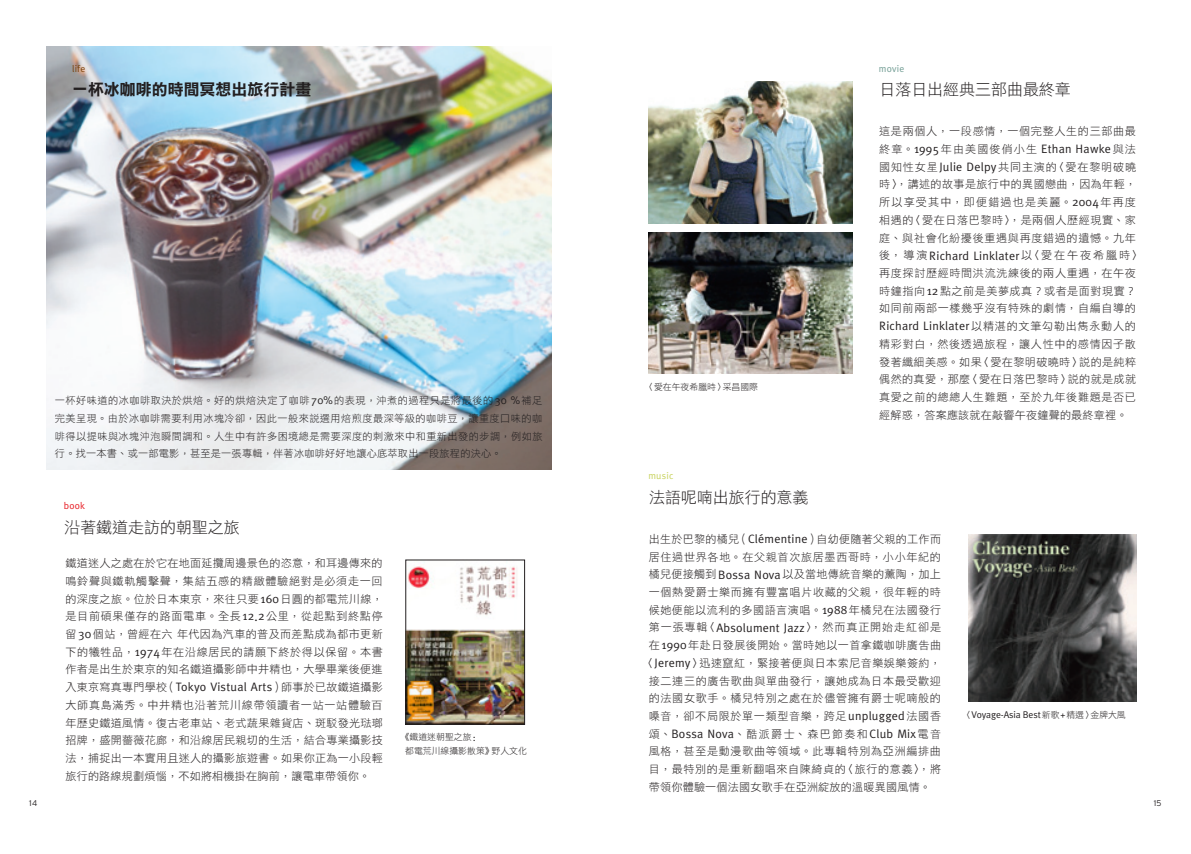
<style>
.page{position:relative;width:1191px;height:854px;background:#fff}
.page>*{position:absolute;margin:0;border:0;box-sizing:border-box;transform-origin:0 0}
.P3___20Q{font:16px "DF Li Hei Std W3";color:#231f20}
.P3___20Q-2{font:16px "DF Li Hei Std W7";color:#231f20}
.t1{font:12.12px "Meta Plus Normal";letter-spacing:.02em;color:#231f20}
.t2{font:11.12px/17.8px "DF Li Hei Std W3";letter-spacing:.05em;color:#231f20;text-align:justify}
.t3{font:10.12px/17.8px "DF Li Hei Std W3";letter-spacing:.02em;color:#231f20;text-align:justify}
.t4{font:9.75px "Meta Plus Normal";letter-spacing:-.01em;color:#231f20}
.t5{font:9.75px "Meta Plus Normal";color:#c7d25b}
.t6{font:9.75px "Meta Plus Normal";color:#729d94}
.t7{font:9.75px "Meta Plus Normal";color:#e71b22}
.t8{font:9.75px "Meta Plus Normal";color:#79430f}
.t9{font:8.88px "DF Li Hei Std W3";color:#231f20}
.t10{font:300 8.25px "Interstate";color:#231f20}
.s1{font-family:"Meta Plus Normal";font-size:11.25px}
.s2{font-family:"Meta Plus Normal";font-size:12.12px}
.s3{font-family:"Meta Plus Normal";font-size:9.75px}
.s4{font-family:"DF Li Hei Std W3";font-size:11.12px}
.s5{font-family:"DF Li Hei Std W3";font-size:8.88px}
</style>
<div class="page">
<img style="left:46px;top:46px;width:505px;height:423px">
<img style="left:408px;top:562px;width:115px;height:160px">
<div style="left:406px;top:560px;width:119px;height:164px;border:1px solid #231f20"></div>
<img style="left:648px;top:81px;width:204px;height:142px">
<img style="left:648px;top:232px;width:204px;height:142px">
<img style="left:968px;top:534px;width:168px;height:168px">
<p class="t8" style="left:72px;top:63px;width:15px">life</p>
<p class="P3___20Q-2" style="left:72px;top:81px;width:241px">一杯冰咖啡的時間冥想出旅行計畫</p>
<p class="t3" style="left:55px;top:391px;width:489px">一杯好味道的冰咖啡取決於烘焙。好的烘焙決定了咖啡<span class="s1">70%</span>的表現，沖煮的過程只是將最後的<span class="s1">30 %</span>補足完美呈現。由於冰咖啡需要利用冰塊冷卻，因此一般來說選用焙煎度最深等級的咖啡豆，讓重度口味的咖啡得以提味與冰塊沖泡瞬間調和。人生中有許多困境總是需要深度的刺激來中和重新出發的步調，例如旅行。找一本書、或一部電影，甚至是一張專輯，伴著冰咖啡好好地讓心底萃取出一段旅程的決心。</p>
<p class="t7" style="left:64px;top:500px;width:23px">book</p>
<p class="P3___20Q" style="left:64px;top:518px;width:177px">沿著鐵道走訪的朝聖之旅</p>
<p class="t2" style="left:65px;top:554px;width:319px">鐵道迷人之處在於它在地面延攬周邊景色的恣意，和耳邊傳來的鳴鈴聲與鐵軌觸擊聲，集結五感的精緻體驗絕對是必須走一回的深度之旅。位於日本東京，來往只要<span class="s2">160</span>日圓的都電荒川線，是目前碩果僅存的路面電車。全長<span class="s2">12.2</span>公里，從起點到終點停留<span class="s2">30</span>個站，曾經在六年代因為汽車的普及而差點成為都市更新下的犧牲品，<span class="s2">1974</span>年在沿線居民的請願下終於得以保留。本書作者是出生於東京的知名鐵道攝影師中井精也，大學畢業後便進入東京寫真專門學校（<span class="s2">Tokyo Vistual Arts</span>）師事於已故鐵道攝影大師真島滿秀。中井精也沿著荒川線帶領讀者一站一站體驗百年歷史鐵道風情。復古老車站、老式蔬果雜貨店、斑駁發光琺瑯招牌，盛開薔薇花廊，和沿線居民親切的生活，結合專業攝影技法，捕捉出一本實用且迷人的攝影旅遊書。如果你正為一小段輕旅行的路線規劃煩惱，不如將相機掛在胸前，讓電車帶領你。</p>
<p class="t9" style="left:401px;top:732px;width:76px">《鐵道迷朝聖之旅<span class="s3">:</span></p>
<p class="t9" style="left:405px;top:746px;width:123px">都電荒川線攝影散策》野人文化</p>
<p class="t6" style="left:879px;top:63px;width:27px">movie</p>
<p class="t9" style="left:645px;top:382px;width:114px">〈愛在午夜希臘時〉采昌國際</p>
<p class="t5" style="left:648px;top:470px;width:26px">music</p>
<p class="P3___20Q" style="left:649px;top:488px;width:161px">法語呢喃出旅行的意義</p>
<p class="P3___20Q" style="left:879px;top:81px;width:193px">日落日出經典三部曲最終章</p>
<p class="t2" style="left:879px;top:122px;width:258px">這是兩個人，一段感情，一個完整人生的三部曲最</p>
<p class="t1" style="left:879px;top:142px;width:258px"><span class="s4">終章。</span>1995<span class="s4">年由美國俊俏小生</span> Ethan Hawke<span class="s4">與法</span></p>
<p class="t2" style="left:879px;top:158px;width:258px">國知性女星<span class="s2">Julie Delpy</span>共同主演的〈愛在黎明破曉時〉，講述的故事是旅行中的異國戀曲，因為年輕，所以享受其中，即便錯過也是美麗。<span class="s2">2004</span>年再度相遇的〈愛在日落巴黎時〉，是兩個人歷經現實、家庭、與社會化紛擾後重遇與再度錯過的遺憾。九年</p>
<p class="t1" style="left:879px;top:248px;width:264px"><span class="s4">後，導演</span>Richard Linklater<span class="s4">以〈愛在午夜希臘時〉</span></p>
<p class="t2" style="left:879px;top:264px;width:258px">再度探討歷經時間洪流洗練後的兩人重遇，在午夜時鐘指向<span class="s2">12</span>點之前是美夢成真？或者是面對現實？如同前兩部一樣幾乎沒有特殊的劇情，自編自導的</p>
<p class="t1" style="left:879px;top:319px;width:258px">Richard Linklater<span class="s4">以精湛的文筆勾勒出雋永動人的</span></p>
<p class="t2" style="left:879px;top:335px;width:258px">精彩對白，然後透過旅程，讓人性中的感情因子散發著纖細美感。如果〈愛在黎明破曉時〉說的是純粹偶然的真愛，那麼〈愛在日落巴黎時〉說的就是成就真愛之前的總總人生難題，至於九年後難題是否已經解惑，答案應該就在敲響午夜鐘聲的最終章裡。</p>
<p class="t2" style="left:643px;top:530px;width:299px;text-align:center">出生於巴黎的橘兒（<span class="s2">Clémentine</span>）自幼便隨著父親的工作而居住過世界各地。在父親首次旅居墨西哥時，小小年紀的橘兒便接觸到<span class="s2">Bossa Nova</span>以及當地傳統音樂的薰陶，加上一個熱愛爵士樂而擁有豐富唱片收藏的父親，很年輕的時候她便能以流利的多國語言演唱。<span class="s2">1988</span>年橘兒在法國發行第一張專輯〈<span class="s2">Absolument Jazz</span>〉，然而真正開始走紅卻是在<span class="s2">1990</span>年赴日發展後開始。當時她以一首拿鐵咖啡廣告曲〈<span class="s2">Jeremy</span>〉迅速竄紅，緊接著便與日本索尼音樂娛樂簽約，接二連三的廣告歌曲與單曲發行，讓她成為日本最受歡迎的法國女歌手。橘兒特別之處在於儘管擁有爵士呢喃般的嗓音，卻不局限於單一類型音樂，跨足<span class="s2">unplugged</span>法國香</p>
<p class="t1" style="left:649px;top:727px;width:294px"><span class="s4">頌、</span>Bossa Nova<span class="s4">、酷派爵士、森巴節奏和</span>Club Mix<span class="s4">電音</span></p>
<p class="t2" style="left:649px;top:742px;width:294px">風格，甚至是動漫歌曲等領域。此專輯特別為亞洲編排曲目，最特別的是重新翻唱來自陳綺貞的〈旅行的意義〉，將帶領你體驗一個法國女歌手在亞洲綻放的溫暖異國風情。</p>
<p class="t4" style="left:963px;top:709px;width:164px"><span class="s5">〈</span>Voyage-Asia Best<span class="s5">新歌</span>+<span class="s5">精選〉金牌大風</span></p>
<p class="t10" style="left:29px;top:798px;width:9px">14</p>
<p class="t10" style="left:1153px;top:798px;width:9px">15</p>
</div>
